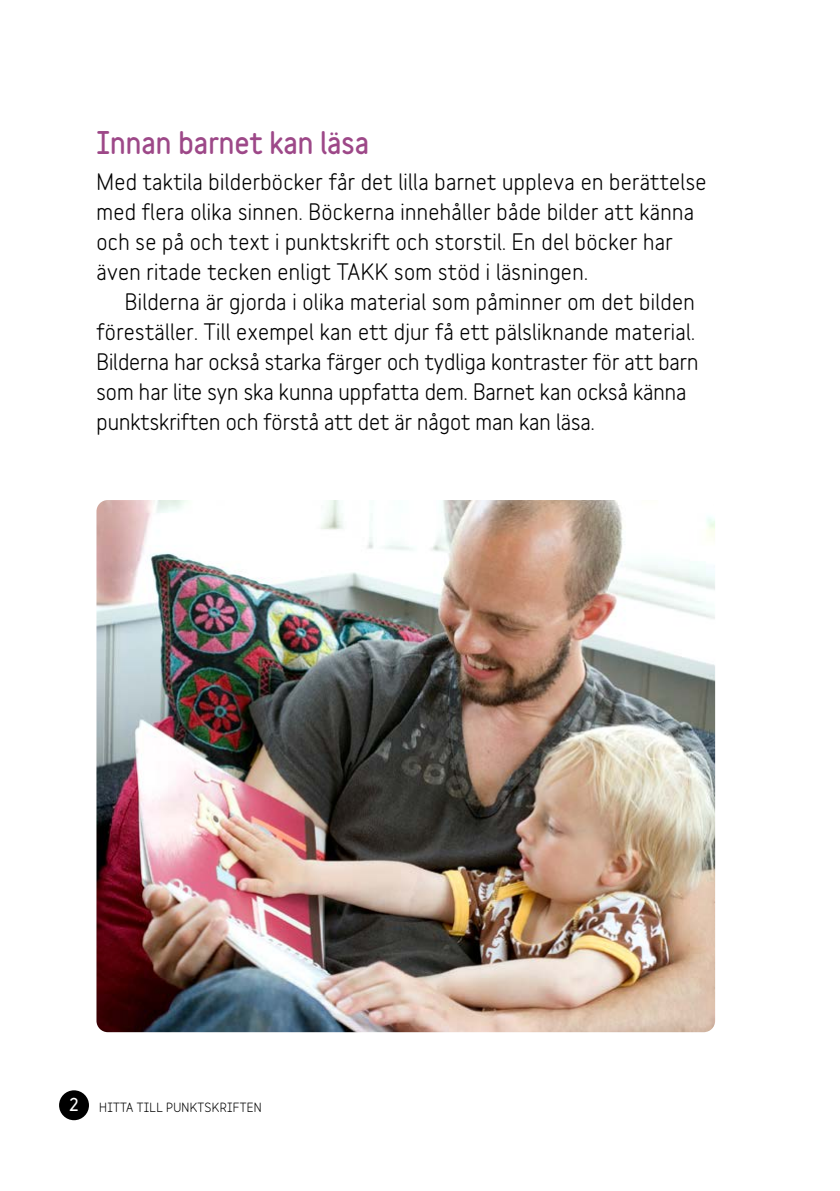
<style>
.page{position:relative;width:840px;height:1191px;background:#fff}
.page>*{position:absolute;margin:0;border:0;box-sizing:border-box;transform-origin:0 0}
.Mellanrubrik_1{font:900 28px "Variable";color:#9d4888}
.Bröd_indrag{font:700 21.4px/30px "Variable";color:#000}
.Bröd{font:700 21.4px/30px "Variable";letter-spacing:.015em;color:#000}
.t1{font:900 16px "Variable";color:#fff}
.t2{font:700 12px "Variable";letter-spacing:.02em;color:#000}
</style>
<div class="page">
<div style="left:59px;top:1090px;width:30px;height:30px;background:#000;border-radius:50%"></div>
<img style="left:96px;top:500px;width:618px;height:532px">
<h2 class="Mellanrubrik_1" style="left:96px;top:121px;width:274px">Innan barnet kan läsa</h2>
<p class="Bröd" style="left:96px;top:164px;width:611px">Med taktila bilderböcker får det lilla barnet uppleva en berättelse med flera olika sinnen. Böckerna innehåller både bilder att känna och se på och text i punktskrift och storstil. En del böcker har även ritade tecken enligt TAKK som stöd i läsningen.</p>
<p class="Bröd_indrag" style="left:96px;top:284px;width:603px;text-indent:28px">Bilderna är gjorda i olika material som påminner om det bilden föreställer. Till exempel kan ett djur få ett pälsliknande material.<br>Bilderna har också starka färger och tydliga kontraster för att barn som har lite syn ska kunna uppfatta dem. Barnet kan också känna punktskriften och förstå att det är något man kan läsa.</p>
<p class="t1" style="left:69px;top:1092px;width:11px">2</p>
<p class="t2" style="left:99px;top:1097px;width:164px">HITTA TILL PUNKTSKRIFTEN</p>
</div>
